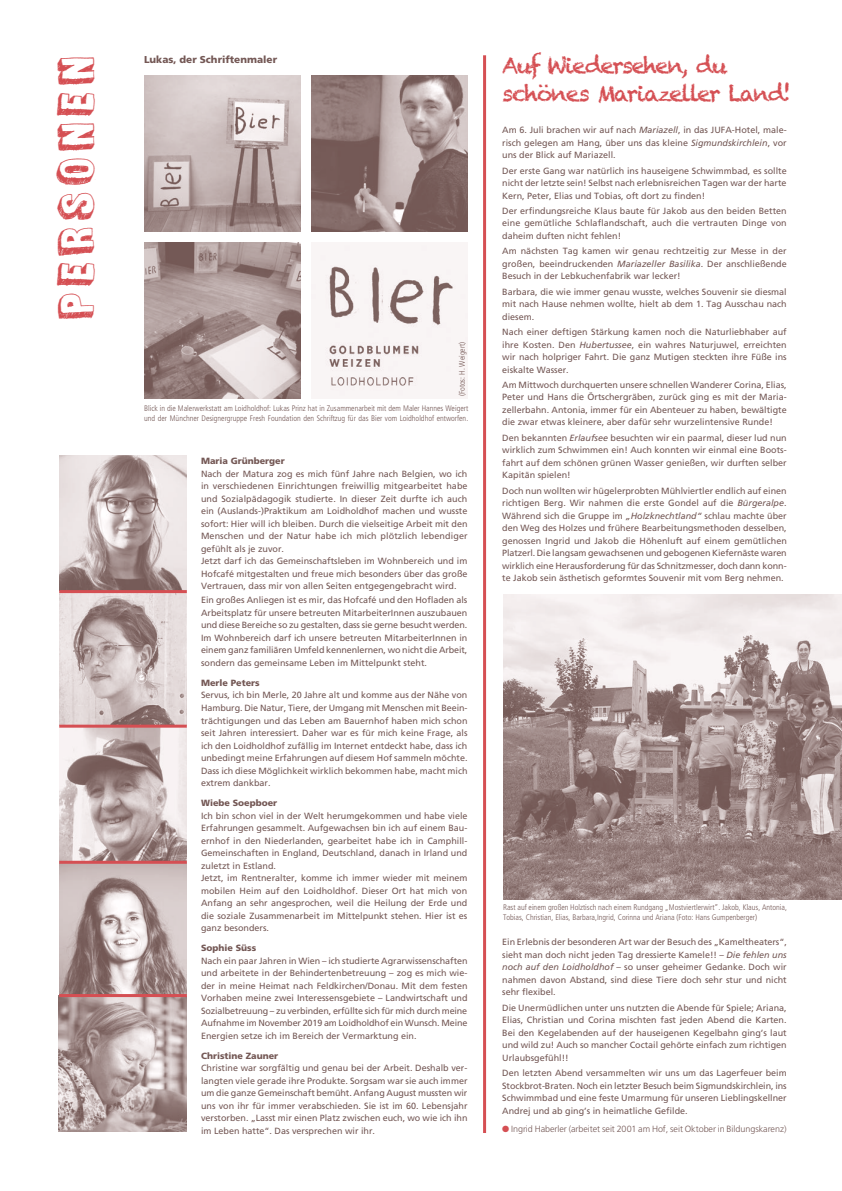
<style>
.page{position:relative;width:842px;height:1191px;background:#fff}
.page>*{position:absolute;margin:0;border:0;box-sizing:border-box;transform-origin:0 0}
.Titel_3{font:36px "Fun Sized";letter-spacing:.2em;color:#d54f53}
.Titel_3-2{font:22px "Chalkduster";letter-spacing:-.075em;color:#d54f53}
.Titel_3-3{font:900 10px "Frutiger";color:#745855}
.Fließtext{font:9px/12.5px "Frutiger";color:#745855;text-align:justify}
.Fließtext-2{font:300 9px "Frutiger";letter-spacing:-.005em;color:#745855}
.Titel_2{font:900 9px "Frutiger";color:#745855}
.Bildtext{font:300 condensed 8px/9.6px "Frutiger";color:#745855}
.s1{font-style:italic}
.s2{color:#d54f53}
</style>
<div class="page">
<img style="left:59px;top:863px;width:128px;height:268px">
<hr style="left:483px;top:55px;width:3px;height:1078px;background:#d54f53">
<img style="left:503px;top:594px;width:339px;height:305px">
<img style="left:59px;top:456px;width:128px;height:404px">
<hr style="left:59px;top:590px;width:128px;height:3px;background:#d54f53">
<hr style="left:59px;top:724px;width:128px;height:3px;background:#d54f53">
<hr style="left:59px;top:860px;width:128px;height:3px;background:#d54f53">
<hr style="left:59px;top:994px;width:128px;height:3px;background:#d54f53">
<img style="left:312px;top:245px;width:156px;height:151px">
<img style="left:145px;top:75px;width:156px;height:156px">
<img style="left:312px;top:75px;width:156px;height:156px">
<img style="left:145px;top:242px;width:156px;height:156px">
<p class="Titel_3" style="left:54px;top:319px;width:263px;rotate:-90deg">Personen</p>
<p class="Titel_3-3" style="left:144px;top:53px;width:135px">Lukas, der Schriftenmaler</p>
<p class="Bildtext" style="left:457px;top:396px;width:56px;rotate:-90deg">(Fotos: H. Weigert)</p>
<p class="Bildtext" style="left:144px;top:404px;width:326px">Blick in die Malerwerkstatt am Loidholdhof: Lukas Prinz hat in Zusammenarbeit mit dem Maler Hannes Weigert und der Münchner Designergruppe Fresh Foundation den Schriftzug für das Bier vom Loidholdhof entworfen.</p>
<p class="Titel_2" style="left:201px;top:456px;width:85px">Maria Grünberger</p>
<p class="Fließtext" style="left:201px;top:467px;width:268px">Nach der Matura zog es mich fünf Jahre nach Belgien, wo ich in verschiedenen Einrichtungen freiwillig mitgearbeitet habe und Sozialpädagogik studierte. In dieser Zeit durfte ich auch ein (Auslands-)Praktikum am Loidholdhof machen und wusste sofort: Hier will ich bleiben. Durch die vielseitige Arbeit mit den Menschen und der Natur habe ich mich plötzlich lebendiger gefühlt als je zuvor.</p>
<p class="Fließtext" style="left:201px;top:555px;width:268px">Jetzt darf ich das Gemeinschaftsleben im Wohnbereich und im Hofcafé mitgestalten und freue mich besonders über das große Vertrauen, dass mir von allen Seiten entgegengebracht wird.</p>
<p class="Fließtext" style="left:201px;top:594px;width:268px">Ein großes Anliegen ist es mir, das Hofcafé und den Hofladen als Arbeitsplatz für unsere betreuten MitarbeiterInnen auszubauen und diese Bereiche so zu gestalten, dass sie gerne besucht werden.<br>Im Wohnbereich darf ich unsere betreuten MitarbeiterInnen in einem ganz familiären Umfeld kennenlernen, wo nicht die Arbeit, sondern das gemeinsame Leben im Mittelpunkt steht.</p>
<p class="Titel_2" style="left:201px;top:677px;width:60px">Merle Peters</p>
<p class="Fließtext" style="left:201px;top:689px;width:268px">Servus, ich bin Merle, 20 Jahre alt und komme aus der Nähe von Hamburg. Die Natur, Tiere, der Umgang mit Menschen mit Beein&shy;trächtigungen und das Leben am Bauernhof haben mich schon seit Jahren interessiert. Daher war es für mich keine Frage, als ich den Loidholdhof zufällig im Internet entdeckt habe, dass ich unbedingt meine Erfahrungen auf diesem Hof sammeln möchte.<br>Dass ich diese Möglichkeit wirklich bekommen habe, macht mich extrem dankbar.</p>
<p class="Titel_2" style="left:201px;top:797px;width:78px">Wiebe Soepboer</p>
<p class="Fließtext" style="left:201px;top:809px;width:268px">Ich bin schon viel in der Welt herumgekommen und habe viele Erfahrungen gesammelt. Aufgewachsen bin ich auf einem Bau&shy;ernhof in den Niederlanden, gearbeitet habe ich in Camphill-Gemeinschaften in England, Deutschland, danach in Irland und zuletzt in Estland.</p>
<p class="Fließtext" style="left:201px;top:871px;width:268px">Jetzt, im Rentneralter, komme ich immer wieder mit meinem mobilen Heim auf den Loidholdhof. Dieser Ort hat mich von Anfang an sehr angesprochen, weil die Heilung der Erde und die soziale Zusammenarbeit im Mittelpunkt stehen. Hier ist es ganz besonders.</p>
<p class="Titel_2" style="left:201px;top:942px;width:57px">Sophie Süss</p>
<p class="Fließtext" style="left:201px;top:954px;width:268px">Nach ein paar Jahren in Wien – ich studierte Agrarwissenschaften und arbeitete in der Behindertenbetreuung – zog es mich wie&shy;der in meine Heimat nach Feldkirchen/Donau. Mit dem festen Vorhaben meine zwei Interessensgebiete – Landwirtschaft und Sozialbetreuung – zu verbinden, erfüllte sich für mich durch meine Aufnahme im November 2019 am Loidholdhof ein Wunsch. Meine Energien setze ich im Bereich der Vermarktung ein.</p>
<p class="Titel_2" style="left:201px;top:1050px;width:79px">Christine Zauner</p>
<p class="Fließtext" style="left:201px;top:1062px;width:268px">Christine war sorgfältig und genau bei der Arbeit. Deshalb ver&shy;langten viele gerade ihre Produkte. Sorgsam war sie auch immer um die ganze Gemeinschaft bemüht. Anfang August mussten wir uns von ihr für immer verabschieden. Sie ist im 60. Lebensjahr verstorben. „Lasst mir einen Platz zwischen euch, wo wie ich ihn im Leben hatte“. Das versprechen wir ihr.</p>
<p class="Titel_3-2" style="left:502px;top:52px;width:226px">Auf Wiedersehen, du</p>
<p class="Titel_3-2" style="left:502px;top:80px;width:291px">schönes Mariazeller Land!</p>
<p class="Fließtext" style="left:502px;top:124px;width:286px">Am 6. Juli brachen wir auf nach <span class="s1">Mariazell</span>, in das JUFA-Hotel, male&shy;risch gelegen am Hang, über uns das kleine <span class="s1">Sigmundskirchlein</span>, vor uns der Blick auf Mariazell.</p>
<p class="Fließtext" style="left:502px;top:164px;width:286px">Der erste Gang war natürlich ins hauseigene Schwimmbad, es sollte nicht der letzte sein! Selbst nach erlebnisreichen Tagen war der harte Kern, Peter, Elias und Tobias, oft dort zu finden!</p>
<p class="Fließtext" style="left:502px;top:204px;width:286px">Der erfindungsreiche Klaus baute für Jakob aus den beiden Betten eine gemütliche Schlaflandschaft, auch die vertrauten Dinge von daheim duften nicht fehlen!</p>
<p class="Fließtext" style="left:502px;top:245px;width:286px">Am nächsten Tag kamen wir genau rechtzeitig zur Messe in der großen, beeindruckenden <span class="s1">Mariazeller Basilika</span>. Der anschließende Besuch in der Lebkuchenfabrik war lecker!</p>
<p class="Fließtext" style="left:502px;top:285px;width:286px">Barbara, die wie immer genau wusste, welches Souvenir sie diesmal mit nach Hause nehmen wollte, hielt ab dem 1. Tag Ausschau nach diesem.</p>
<p class="Fließtext" style="left:502px;top:325px;width:286px">Nach einer deftigen Stärkung kamen noch die Naturliebhaber auf ihre Kosten. Den <span class="s1">Hubertussee</span>, ein wahres Naturjuwel, erreichten wir nach holpriger Fahrt. Die ganz Mutigen steckten ihre Füße ins eiskalte Wasser.</p>
<p class="Fließtext" style="left:502px;top:378px;width:286px">Am Mittwoch durchquerten unsere schnellen Wanderer Corina, Elias, Peter und Hans die Örtschergräben, zurück ging es mit der Maria&shy;zellerbahn. Antonia, immer für ein Abenteuer zu haben, bewältigte die zwar etwas kleinere, aber dafür sehr wurzelintensive Runde!</p>
<p class="Fließtext" style="left:502px;top:431px;width:286px">Den bekannten <span class="s1">Erlaufsee</span> besuchten wir ein paarmal, dieser lud nun wirklich zum Schwimmen ein! Auch konnten wir einmal eine Boots&shy;fahrt auf dem schönen grünen Wasser genießen, wir durften selber Kapitän spielen!</p>
<p class="Fließtext" style="left:502px;top:484px;width:286px">Doch nun wollten wir hügelerprobten Mühlviertler endlich auf einen richtigen Berg. Wir nahmen die erste Gondel auf die <span class="s1">Bürgeralpe</span>.<br>Während sich die Gruppe im <span class="s1">„Holzknechtland“</span> schlau machte über den Weg des Holzes und frühere Bearbeitungsmethoden desselben, genossen Ingrid und Jakob die Höhenluft auf einem gemütlichen Platzerl. Die langsam gewachsenen und gebogenen Kiefernäste waren wirklich eine Herausforderung für das Schnitzmesser, doch dann konn&shy;te Jakob sein ästhetisch geformtes Souvenir mit vom Berg nehmen.</p>
<p class="Bildtext" style="left:503px;top:902px;width:285px">Rast auf einem großen Holztisch nach einem Rundgang „Mostviertlerwirt“. Jakob, Klaus, Antonia,<br>Tobias, Christian, Elias, Barbara,Ingrid, Corinna und Ariana (Foto: Hans Gumpenberger)</p>
<p class="Fließtext" style="left:502px;top:935px;width:286px">Ein Erlebnis der besonderen Art war der Besuch des „Kameltheaters“, sieht man doch nicht jeden Tag dressierte Kamele!! – <span class="s1">Die fehlen uns noch auf den Loidholdhof</span> – so unser geheimer Gedanke. Doch wir nahmen davon Abstand, sind diese Tiere doch sehr stur und nicht sehr flexibel.</p>
<p class="Fließtext" style="left:502px;top:1001px;width:286px">Die Unermüdlichen unter uns nutzten die Abende für Spiele; Ariana, Elias, Christian und Corina mischten fast jeden Abend die Karten.<br>Bei den Kegelabenden auf der hauseigenen Kegelbahn ging’s laut und wild zu! Auch so mancher Coctail gehörte einfach zum richtigen Urlaubsgefühl!!</p>
<p class="Fließtext" style="left:502px;top:1066px;width:286px">Den letzten Abend versammelten wir uns um das Lagerfeuer beim Stockbrot-Braten. Noch ein letzter Besuch beim Sigmundskirchlein, ins Schwimmbad und eine feste Umarmung für unseren Lieblingskellner Andrej und ab ging’s in heimatliche Gefilde.</p>
<p class="Fließtext-2" style="left:502px;top:1124px;width:286px"><span class="s2">●</span> Ingrid Haberler (arbeitet seit 2001 am Hof, seit Oktober in Bildungskarenz)</p>
</div>
